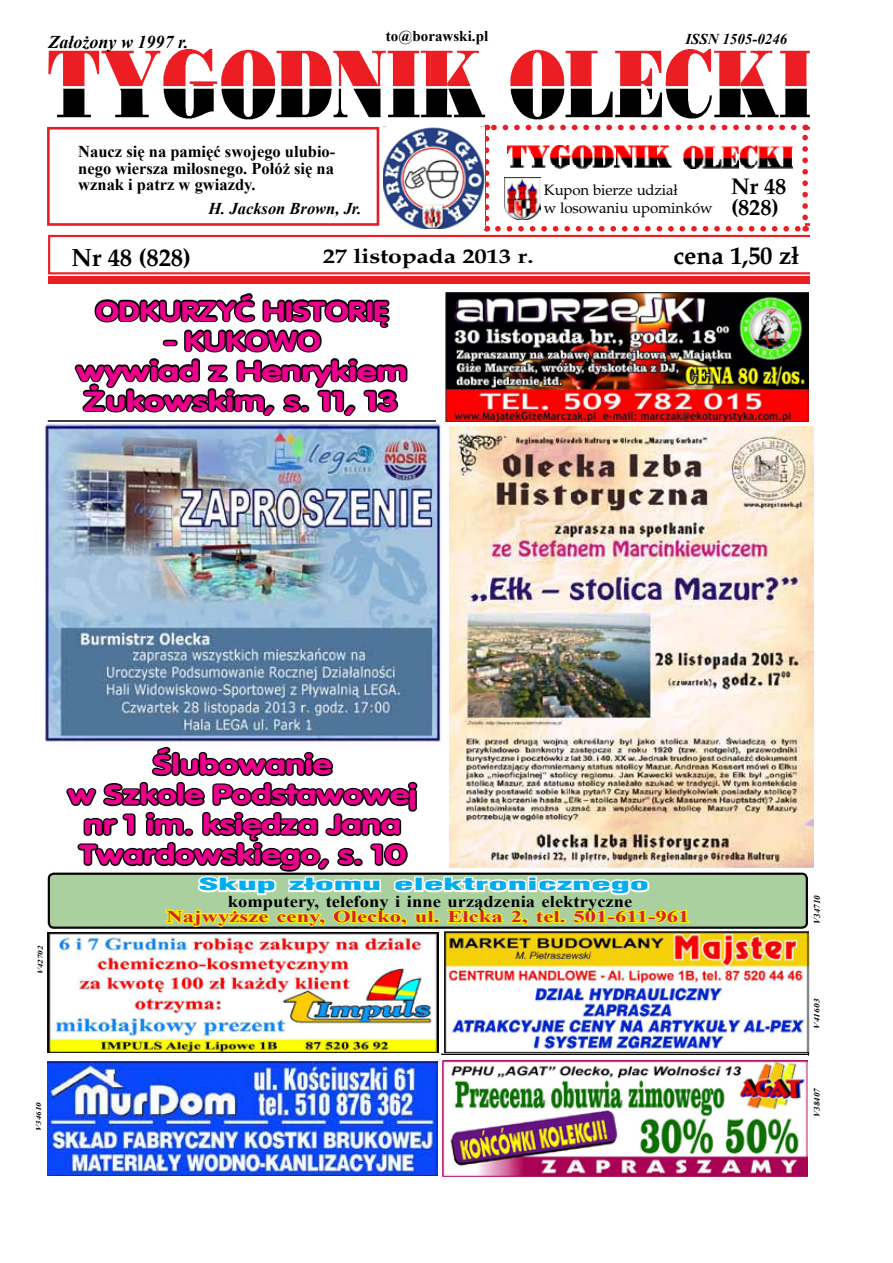
<style>
.page{position:relative;width:893px;height:1263px;background:#fff}
.page>*{position:absolute;margin:0;border:0;box-sizing:border-box;transform-origin:0 0}
.t1{font:700 27px/30px "Vogue";color:#ec008c;text-align:center;scale:1.29 1}
.t2{font:700 27px/30px "Vogue";color:#ec008c;text-align:center;scale:1.18 1}
.t3{font:700 24.75px "Palm Springs";letter-spacing:-.01em;color:#000}
.t4{font:700 22.5px/21px "Palm Springs";letter-spacing:-.01em;color:#000}
.t5{font:700 20.25px "Palm Springs";letter-spacing:-.01em;color:#000;scale:1.22 1}
.t6{font:italic 700 18px "Times New Roman";color:#000}
.t7{font:700 16.5px/16.5px "Times New Roman";color:#000;text-align:justify}
.t8{font:700 16.5px "Times New Roman";color:#d2232a;scale:1.37 1}
.t9{font:700 16.5px "Times New Roman";color:#000;scale:1.12 1}
.t10{font:900 16.5px "Switzerland Cond";color:#00aeef;scale:2.34 1}
.t11{font:italic 700 16.5px "Times New Roman";color:#000}
.t12{font:15px/18px "Palm Springs";letter-spacing:-.01em;color:#000}
.t13{font:700 15px "Times New Roman";letter-spacing:.005em;color:#000}
.t14{font:italic 700 15px "Times New Roman";color:#000}
.t15{font:italic 700 9px "Times New Roman";color:#000}
.t16{font:italic 700 8.55px "Times New Roman";color:#000;scale:1.05 1}
.t17{font:italic 700 7.95px "Times New Roman";color:#000;scale:1.19 1}
.t18{font:italic 700 7.35px "Times New Roman";color:#000;scale:1.24 1}
</style>
<div class="page">
<div style="left:49px;top:276px;width:761px;height:8px;background:#ed1d24"></div>
<svg style="left:48px;top:49px;width:762px;height:70px"></svg>
<svg style="left:48px;top:125px;width:762px;height:149px"></svg>
<img style="left:507px;top:146px;width:285px;height:23px">
<img style="left:505px;top:178px;width:35px;height:41px">
<img style="left:48px;top:933px;width:390px;height:119px">
<img style="left:442px;top:1060px;width:366px;height:116px">
<hr style="left:441px;top:1053px;width:367px;height:2px;background:#000">
<hr style="left:808px;top:936px;width:1px;height:119px;background:#000">
<img style="left:445px;top:931px;width:363px;height:121px">
<img style="left:383px;top:127px;width:101px;height:102px">
<img style="left:48px;top:1061px;width:389px;height:114px">
<div style="left:49px;top:874px;width:758px;height:54px;background:#a9d09e;border-radius:5px"></div>
<div style="left:48px;top:873px;width:760px;height:56px;border:2px solid #000;border-radius:5px"></div>
<svg style="left:164px;top:909px;width:162px;height:55px"></svg>
<svg style="left:332px;top:909px;width:358px;height:18px"></svg>
<img style="left:446px;top:292px;width:363px;height:129px">
<img style="left:449px;top:426px;width:365px;height:441px">
<svg style="left:74px;top:293px;width:334px;height:124px"></svg>
<hr style="left:48px;top:420px;width:388px;height:2px;background:#000">
<img style="left:44px;top:423px;width:397px;height:322px">
<svg style="left:64px;top:744px;width:587px;height:152px"></svg>
<p class="t6" style="left:49px;top:29px;width:142px">Założony w 1997 r.</p>
<p class="t13" style="left:386px;top:25px;width:104px">to@borawski.pl</p>
<p class="t7" style="left:78px;top:143px;width:259px">Naucz się na pamięć swojego ulubio&shy;nego wiersza miłosnego. Połóż się na wznak i patrz w gwiazdy.</p>
<p class="t11" style="left:208px;top:197px;width:155px">H. Jackson Brown, Jr.</p>
<p class="t14" style="left:685px;top:29px;width:104px">ISSN 1505-0246</p>
<p class="t12" style="left:544px;top:181px;width:170px">Kupon bierze udział<br>w losowaniu upominków</p>
<h3 class="t4" style="left:731px;top:176px;width:57px">Nr 48 (828)</h3>
<h2 class="t3" style="left:71px;top:242px;width:121px">Nr 48 (828)</h2>
<p class="t5" style="left:323px;top:243px;width:174px">27 listopada 2013 r.</p>
<h2 class="t3" style="left:674px;top:241px;width:127px">cena 1,50 zł</h2>
<h1 class="t2" style="left:95px;top:295px;width:250px">ODKURZYĆ HISTORIĘ</h1>
<h1 class="t2" style="left:76px;top:325px;width:282px">- KUKOWO<br>wywiad z Henrykiem<br>Żukowskim, s. 11, 13</h1>
<h1 class="t1" style="left:68px;top:749px;width:272px">Ślubowanie<br>w Szkole Podstawowej nr 1 im. księdza Jana<br>Twardowskiego, s. 10</h1>
<p class="t18" style="left:35px;top:974px;width:24px;rotate:-90deg">V42702</p>
<p class="t18" style="left:33px;top:1131px;width:24px;rotate:-90deg">V34610</p>
<p class="t10" style="left:199px;top:874px;width:194px">Skup złomu elektronicznego</p>
<p class="t9" style="left:228px;top:890px;width:363px">komputery, telefony i inne urządzenia elektryczne</p>
<p class="t15" style="left:811px;top:924px;width:30px;rotate:-90deg">V34710</p>
<p class="t8" style="left:166px;top:905px;width:383px">Najwyższe ceny, Olecko, ul. Ełcka 2, tel. 501-611-961</p>
<p class="t17" style="left:811px;top:1028px;width:27px;rotate:-90deg">V41603</p>
<p class="t16" style="left:811px;top:1117px;width:29px;rotate:-90deg">V38407</p>
</div>
